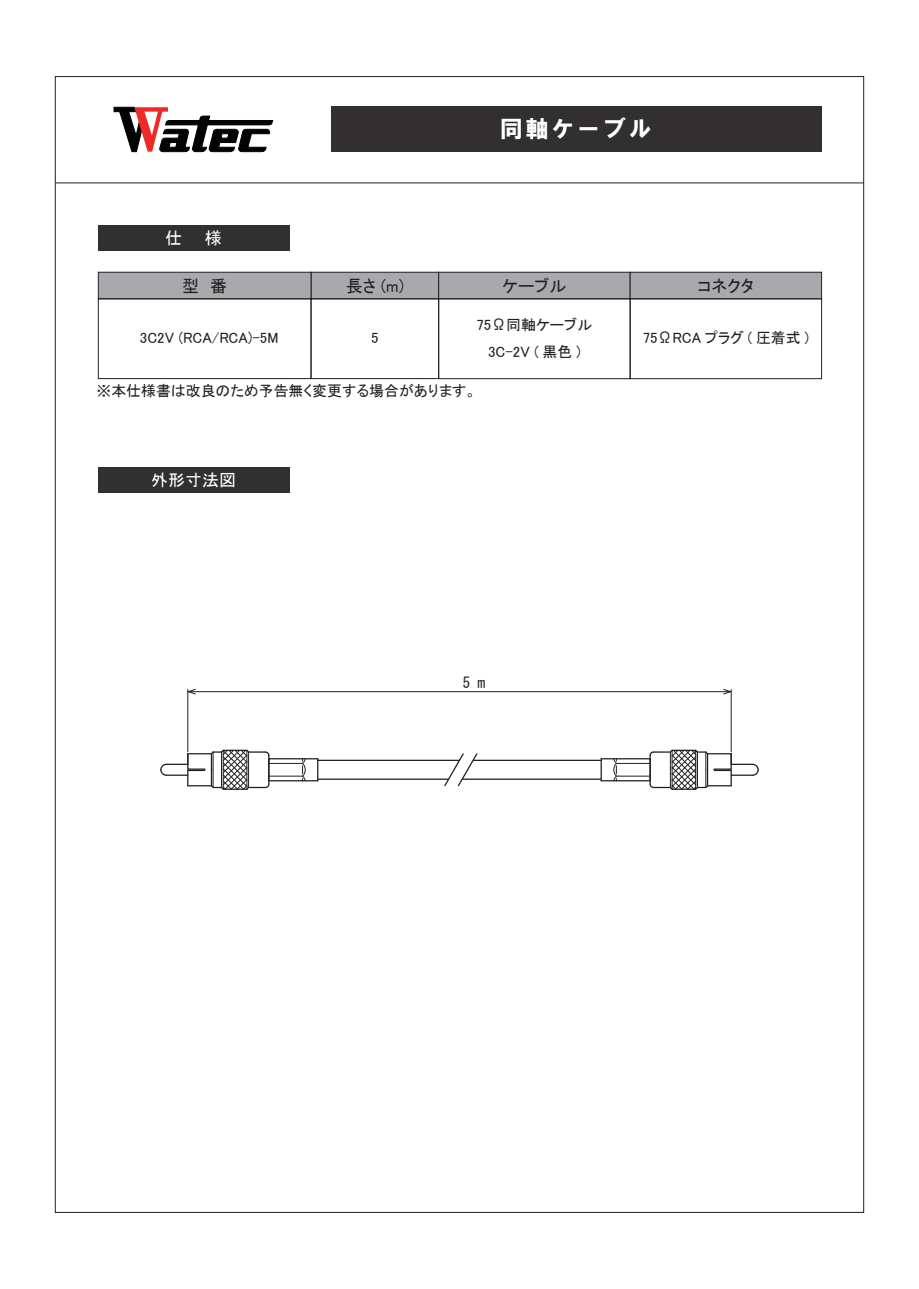
<style>
.page{position:relative;width:919px;height:1289px;background:#fff}
.page>*{position:absolute;margin:0;border:0;box-sizing:border-box;transform-origin:0 0}
.t1{font:23.4px "HG Soei Kakugothic UB";letter-spacing:.1em;color:#fff}
.t2{font:16.95px "MS P Gothic";color:#231f20}
.t3{font:16.95px "MS P Gothic";color:#fff}
.t4{font:14.85px/26.8px "MS P Gothic";color:#231f20;text-align:center}
.t5{font:14.85px "MS Gothic";color:#231f20}
</style>
<div class="page">
<div style="left:310px;top:272px;width:129px;height:27px;background:#a8a9ad;border:1px solid #231f20"></div>
<div style="left:98px;top:272px;width:213px;height:27px;background:#a8a9ad;border:1px solid #231f20"></div>
<div style="left:438px;top:272px;width:192px;height:27px;background:#a8a9ad;border:1px solid #231f20"></div>
<div style="left:629px;top:272px;width:193px;height:27px;background:#a8a9ad;border:1px solid #231f20"></div>
<hr style="left:55px;top:182px;width:808px;height:1px;background:#231f20">
<div style="left:98px;top:225px;width:191px;height:26px;background:#312f30"></div>
<svg style="left:114px;top:107px;width:159px;height:45px"></svg>
<div style="left:332px;top:106px;width:489px;height:46px;background:#312f30"></div>
<div style="left:98px;top:467px;width:191px;height:25px;background:#312f30"></div>
<div style="left:438px;top:298px;width:192px;height:81px;border:1px solid #231f20"></div>
<div style="left:629px;top:298px;width:193px;height:81px;border:1px solid #231f20"></div>
<div style="left:98px;top:298px;width:213px;height:81px;border:1px solid #231f20"></div>
<div style="left:310px;top:298px;width:129px;height:81px;border:1px solid #231f20"></div>
<hr style="left:188px;top:691px;width:542px;height:1px;background:#231f20">
<svg style="left:722px;top:688px;width:10px;height:6px"></svg>
<svg style="left:188px;top:688px;width:8px;height:6px"></svg>
<hr style="left:730px;top:689px;width:1px;height:63px;background:#231f20">
<hr style="left:187px;top:689px;width:1px;height:63px;background:#231f20">
<svg style="left:443px;top:753px;width:35px;height:34px"></svg>
<hr style="left:318px;top:778px;width:130px;height:1px;background:#231f20">
<hr style="left:462px;top:778px;width:139px;height:1px;background:#231f20">
<hr style="left:318px;top:759px;width:141px;height:2px;background:#231f20">
<hr style="left:473px;top:759px;width:128px;height:2px;background:#231f20">
<svg style="left:600px;top:748px;width:159px;height:42px"></svg>
<svg style="left:160px;top:748px;width:159px;height:42px"></svg>
<p class="t3" style="left:165px;top:230px;width:58px">仕　　様</p>
<p class="t2" style="left:182px;top:277px;width:47px">型　番</p>
<p class="t4" style="left:140px;top:324px;width:140px">3C2V (RCA/RCA)-5M</p>
<p class="t2" style="left:346px;top:277px;width:60px">長さ (m)</p>
<p class="t4" style="left:371px;top:324px;width:9px">5</p>
<h1 class="t1" style="left:499px;top:117px;width:154px">同軸ケーブル</h1>
<p class="t2" style="left:502px;top:277px;width:66px">ケーブル</p>
<p class="t4" style="left:476px;top:312px;width:117px">75Ω同軸ケーブル<br>3C-2V ( 黒色 )</p>
<p class="t2" style="left:697px;top:277px;width:58px">コネクタ</p>
<p class="t4" style="left:642px;top:324px;width:168px">75ΩRCA プラグ ( 圧着式 )</p>
<p class="t4" style="left:96px;top:377px;width:381px">※本仕様書は改良のため予告無く変更する場合があります。</p>
<p class="t3" style="left:151px;top:471px;width:87px">外形寸法図</p>
<p class="t5" style="left:463px;top:675px;width:24px">5 m</p>
</div>
